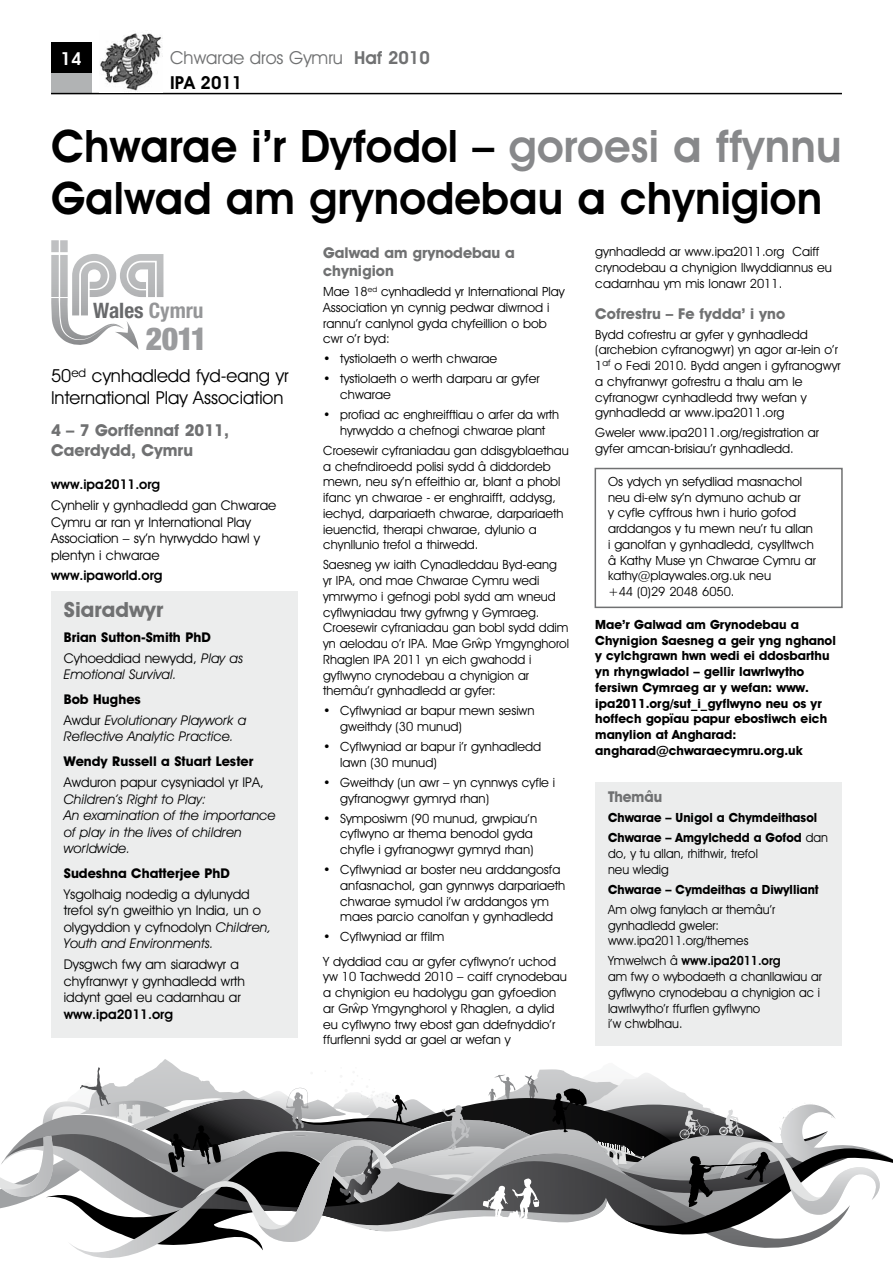
<style>
.page{position:relative;width:893px;height:1263px;background:#fff}
.page>*{position:absolute;margin:0;border:0;box-sizing:border-box;transform-origin:0 0}
.t1{font:600 45px/52.5px "Avant Garde IT Cby BT";letter-spacing:.005em;color:#000}
.t2{font:900 condensed 31.65px "Helvetica Neue";color:#9a9b9d}
.t3{font:700 condensed 21.3px "Helvetica Neue";color:#68696b}
.t4{font:700 21px "Avant Garde IT Cby BT";color:#707172}
.t5{font:18px/22.5px "Avant Garde IT Cby BT";color:#000}
.t6{font:18px/25.5px "Avant Garde IT Cby BT";color:#707172}
.t7{font:600 18px "Avant Garde IT Cby BT";color:#fff}
.t8{font:700 16.5px/19.5px "Avant Garde IT Cby BT";color:#707172}
.t9{font:700 15px/18px "Avant Garde IT Cby BT";color:#707172}
.t10{font:700 15px "Avant Garde IT Cby BT";color:#707172;scale:.96 1}
.t11{font:13.5px/16.5px "Avant Garde IT Cby BT";color:#000}
.t12{font:italic 13.5px/16.5px "Avant Garde IT Cby BT";color:#000}
.t13{font:700 13.5px/20.7px "Avant Garde IT Cby BT";color:#000}
.t14{font:600 13.5px "Avant Garde IT Cby BT";color:#000}
.t15{font:12.75px/15.8px "Avant Garde IT Cby BT";color:#000}
.t16{font:700 12.75px/15.8px "Avant Garde IT Cby BT";color:#000}
.t17{font:12.75px/15.8px "Avant Garde IT Cby BT";color:#000;scale:.96 1}
.t18{font:700 12.75px/20px "Avant Garde IT Cby BT";color:#000;scale:.96 1}
.s1{font-weight:600}
.s2{font-weight:600;color:#000}
.s3{color:#87888a}
.s4{color:#959698}
.s5{font-weight:400}
.s6{font-weight:400;font-style:italic}
.s7{font-weight:700;font-style:normal}
.s8{font-style:normal}
.s9{font-style:italic}
</style>
<div class="page">
<div style="left:51px;top:43px;width:40px;height:51px;background:#000"></div>
<div style="left:51px;top:73px;width:40px;height:21px;background:#b1b3b4"></div>
<hr style="left:51px;top:93px;width:791px;height:1px;background:#000">
<img style="left:100px;top:33px;width:62px;height:58px">
<div style="left:51px;top:591px;width:247px;height:446px;background:#eceded"></div>
<svg style="left:51px;top:240px;width:112px;height:106px"></svg>
<svg style="left:0;top:1059px;width:893px;height:199px"></svg>
<div style="left:595px;top:782px;width:247px;height:264px;background:#eceded"></div>
<div style="left:595px;top:468px;width:248px;height:140px;border:2px solid #707172"></div>
<h3 class="t7" style="left:61px;top:48px;width:22px">14</h3>
<h3 class="t6" style="left:170px;top:44px;width:261px">Chwarae dros Gymru <span class="s1">Haf 2010<br></span><span class="s2">IPA 2011</span></h3>
<h1 class="t1" style="left:51px;top:119px;width:792px">Chwarae i’r Dyfodol – <span class="s3">goroesi a ffynnu<br></span>Galwad am grynodebau a chynigion</h1>
<h3 class="t3" style="left:93px;top:297px;width:112px">Wales <span class="s4">Cymru</span></h3>
<h2 class="t2" style="left:146px;top:319px;width:63px">2011</h2>
<h3 class="t5" style="left:51px;top:364px;width:239px">50<sup>ed</sup> cynhadledd fyd-eang yr<br>International Play Association</h3>
<p class="t8" style="left:51px;top:421px;width:179px">4 – 7 Gorffennaf 2011,<br>Caerdydd, Cymru</p>
<p class="t14" style="left:51px;top:476px;width:111px">www.ipa2011.org</p>
<p class="t11" style="left:51px;top:497px;width:227px">Cynhelir y gynhadledd gan Chwarae<br>Cymru ar ran yr International Play<br>Association – sy’n hyrwyddo hawl y plentyn i chwarae</p>
<p class="t14" style="left:51px;top:567px;width:113px">www.ipaworld.org</p>
<h3 class="t4" style="left:64px;top:597px;width:101px">Siaradwyr</h3>
<p class="t13" style="left:64px;top:627px;width:181px">Brian Sutton-Smith PhD<br><span class="s5">Cyhoeddiad newydd,</span> <span class="s6">Play as</span></p>
<p class="t12" style="left:64px;top:666px;width:114px">Emotional Survival.</p>
<p class="t12" style="left:64px;top:689px;width:184px;line-height:20.7px"><span class="s7">Bob Hughes<br></span><span class="s8">Awdur</span> Evolutionary Playwork a</p>
<p class="t12" style="left:64px;top:728px;width:171px">Reflective Analytic Practice.</p>
<p class="t13" style="left:64px;top:751px;width:191px">Wendy Russell a Stuart Lester</p>
<p class="t11" style="left:64px;top:774px;width:202px">Awduron papur cysyniadol yr IPA,</p>
<p class="t12" style="left:64px;top:790px;width:213px">Children’s Right to Play:<br>An examination of the importance of play in the lives of children worldwide.</p>
<p class="t13" style="left:64px;top:863px;width:168px">Sudeshna Chatterjee PhD</p>
<p class="t11" style="left:64px;top:886px;width:209px">Ysgolhaig nodedig a dylunydd trefol sy’n gweithio yn India, un o olygyddion y cyfnodolyn <span class="s9">Children,<br>Youth and Environments.</span></p>
<p class="t11" style="left:64px;top:956px;width:183px">Dysgwch fwy am siaradwyr a chyfranwyr y gynhadledd wrth iddynt gael eu cadarnhau ar</p>
<p class="t14" style="left:64px;top:1006px;width:111px">www.ipa2011.org</p>
<p class="t9" style="left:323px;top:244px;width:193px">Galwad am grynodebau a chynigion</p>
<p class="t15" style="left:323px;top:284px;width:243px">Mae 18<sup>ed</sup> cynhadledd yr International Play Association yn cynnig pedwar diwrnod i rannu’r canlynol gyda chyfeillion o bob cwr o’r byd:</p>
<p class="t15" style="left:323px;top:351px;width:176px">• tystiolaeth o werth chwarae</p>
<p class="t15" style="left:340px;top:371px;width:201px;text-indent:-17px">• tystiolaeth o werth darparu ar gyfer chwarae</p>
<p class="t15" style="left:323px;top:407px;width:237px;text-align:center">• profiad ac enghreifftiau o arfer da wrth hyrwyddo a chefnogi chwarae plant</p>
<p class="t15" style="left:323px;top:442px;width:247px">Croesewir cyfraniadau gan ddisgyblaethau a chefndiroedd polisi sydd â diddordeb mewn, neu sy’n effeithio ar, blant a phobl ifanc yn chwarae - er enghraifft, addysg, iechyd, darpariaeth chwarae, darpariaeth ieuenctid, therapi chwarae, dylunio a chynllunio trefol a thirwedd.</p>
<p class="t15" style="left:323px;top:557px;width:247px">Saesneg yw iaith Cynadleddau Byd-eang<br>yr IPA, ond mae Chwarae Cymru wedi ymrwymo i gefnogi pobl sydd am wneud cyflwyniadau trwy gyfrwng y Gymraeg.<br>Croesewir cyfraniadau gan bobl sydd ddim yn aelodau o’r IPA. Mae Grw<sup>^</sup>p Ymgynghorol Rhaglen IPA 2011 yn eich gwahodd i gyflwyno crynodebau a chynigion ar themâu’r gynhadledd ar gyfer:</p>
<p class="t15" style="left:340px;top:703px;width:196px;text-indent:-17px">• Cyflwyniad ar bapur mewn sesiwn gweithdy (30 munud)</p>
<p class="t15" style="left:340px;top:739px;width:203px;text-indent:-17px">• Cyflwyniad ar bapur i’r gynhadledd lawn (30 munud)</p>
<p class="t15" style="left:340px;top:774px;width:217px;text-indent:-17px">• Gweithdy (un awr – yn cynnwys cyfle i gyfranogwyr gymryd rhan)</p>
<p class="t15" style="left:340px;top:810px;width:198px;text-indent:-17px">• Symposiwm (90 munud, grwpiau’n cyflwyno ar thema benodol gyda chyfle i gyfranogwyr gymryd rhan)</p>
<p class="t15" style="left:340px;top:862px;width:227px;text-indent:-17px">• Cyflwyniad ar boster neu arddangosfa anfasnachol, gan gynnwys darpariaeth chwarae symudol i’w arddangos ym maes parcio canolfan y gynhadledd</p>
<p class="t15" style="left:323px;top:925px;width:234px;line-height:24.3px">• Cyflwyniad ar ffilm<br>Y dyddiad cau ar gyfer cyflwyno’r uchod</p>
<p class="t15" style="left:323px;top:969px;width:245px">yw 10 Tachwedd 2010 – caiff crynodebau a chynigion eu hadolygu gan gyfoedion ar Grw<sup>^</sup>p Ymgynghorol y Rhaglen, a dylid eu cyflwyno trwy ebost gan ddefnyddio’r ffurflenni sydd ar gael ar wefan y</p>
<p class="t15" style="left:595px;top:244px;width:238px">gynhadledd ar www.ipa2011.org Caiff crynodebau a chynigion llwyddiannus eu cadarnhau ym mis Ionawr 2011.</p>
<p class="t9" style="left:595px;top:304px;width:191px">Cofrestru – Fe fydda’ i yno</p>
<p class="t15" style="left:595px;top:326px;width:247px">Bydd cofrestru ar gyfer y gynhadledd (archebion cyfranogwyr) yn agor ar-lein o’r 1<sup>af</sup> o Fedi 2010. Bydd angen i gyfranogwyr a chyfranwyr gofrestru a thalu am le cyfranogwr cynhadledd trwy wefan y gynhadledd ar www.ipa2011.org</p>
<p class="t15" style="left:595px;top:425px;width:225px">Gweler www.ipa2011.org/registration ar gyfer amcan-brisiau’r gynhadledd.</p>
<p class="t15" style="left:608px;top:473px;width:209px">Os ydych yn sefydliad masnachol neu di-elw sy’n dymuno achub ar<br>y cyfle cyffrous hwn i hurio gofod arddangos y tu mewn neu’r tu allan i ganolfan y gynhadledd, cysylltwch â Kathy Muse yn Chwarae Cymru ar kathy@playwales.org.uk neu<br>+44 (0)29 2048 6050.</p>
<p class="t16" style="left:595px;top:616px;width:242px">Mae’r Galwad am Grynodebau a Chynigion Saesneg a geir yng nghanol y cylchgrawn hwn wedi ei ddosbarthu yn rhyngwladol – gellir lawrlwytho fersiwn Cymraeg ar y wefan: www. ipa2011.org/sut_i_gyflwyno neu os yr hoffech gopïau papur ebostiwch eich manylion at Angharad: angharad@chwaraecymru.org.uk</p>
<p class="t10" style="left:608px;top:788px;width:58px">Themâu</p>
<p class="t18" style="left:608px;top:808px;width:231px">Chwarae – Unigol a Chymdeithasol<br>Chwarae – Amgylchedd a Gofod <span class="s5">dan</span></p>
<p class="t17" style="left:608px;top:846px;width:158px">do, y tu allan, rhithwir, trefol neu wledig</p>
<p class="t18" style="left:608px;top:879px;width:221px">Chwarae – Cymdeithas a Diwylliant</p>
<p class="t17" style="left:608px;top:901px;width:176px">Am olwg fanylach ar themâu’r gynhadledd gweler: www.ipa2011.org/themes</p>
<p class="t17" style="left:608px;top:953px;width:224px">Ymwelwch â <span class="s1">www.ipa2011.org<br></span>am fwy o wybodaeth a chanllawiau ar gyflwyno crynodebau a chynigion ac i lawrlwytho’r ffurflen gyflwyno<br>i’w chwblhau.</p>
</div>
